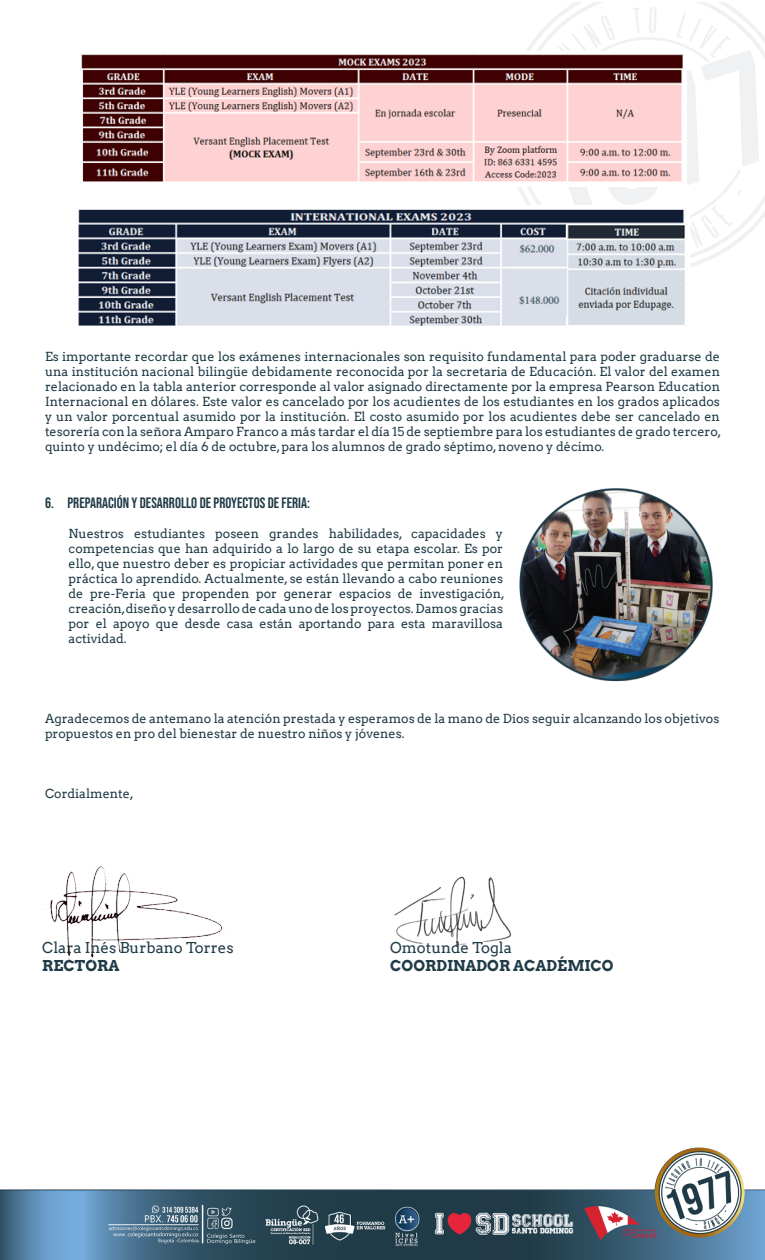
<style>
.page{position:relative;width:765px;height:1260px;background:#fff}
.page>*{position:absolute;margin:0;border:0;box-sizing:border-box;transform-origin:0 0}
.t1{font:15px "Bebas Neue";color:#203b47}
.t2{font:15px "Arvo";color:#203b47}
.t3{font:700 15px "Arvo";color:#203b47}
.t4{font:12.5px/15px "Arvo";color:#203b47;text-align:justify}
</style>
<div class="page">
<img style="left:0;top:3px;width:765px;height:1257px">
<img style="left:42px;top:862px;width:184px;height:101px">
<img style="left:391px;top:873px;width:130px;height:83px">
<img style="left:79px;top:52px;width:607px;height:135px">
<img style="left:75px;top:205px;width:615px;height:124px">
<img style="left:515px;top:484px;width:205px;height:200px">
<p class="t4" style="left:45px;top:349px;width:678px">Es importante recordar que los exámenes internacionales son requisito fundamental para poder graduarse de una institución nacional bilingüe debidamente reconocida por la secretaria de Educación. El valor del examen relacionado en la tabla anterior corresponde al valor asignado directamente por la empresa Pearson Education Internacional en dólares. Este valor es cancelado por los acudientes de los estudiantes en los grados aplicados y un valor porcentual asumido por la institución. El costo asumido por los acudientes debe ser cancelado en tesorería con la señora Amparo Franco a más tardar el día 15 de septiembre para los estudiantes de grado tercero, quinto y undécimo; el día 6 de octubre, para los alumnos de grado séptimo, noveno y décimo.</p>
<p class="t1" style="left:45px;top:494px;width:267px">6. PREPARACIÓN Y DESARROLLO DE PROYECTOS DE FERIA:</p>
<p class="t4" style="left:69px;top:526px;width:438px">Nuestros estudiantes poseen grandes habilidades, capacidades y competencias que han adquirido a lo largo de su etapa escolar. Es por ello, que nuestro deber es propiciar actividades que permitan poner en práctica lo aprendido. Actualmente, se están llevando a cabo reuniones de pre-Feria que propenden por generar espacios de investigación, creación,diseño y desarrollo de cada uno de los proyectos. Damos gracias por el apoyo que desde casa están aportando para esta maravillosa actividad.</p>
<p class="t4" style="left:45px;top:711px;width:676px">Agradecemos de antemano la atención prestada y esperamos de la mano de Dios seguir alcanzando los objetivos propuestos en pro del bienestar de nuestro niños y jóvenes.</p>
<p class="t4" style="left:45px;top:786px;width:90px">Cordialmente,</p>
<p class="t2" style="left:42px;top:939px;width:193px">Clara Inés Burbano Torres</p>
<p class="t3" style="left:42px;top:956px;width:79px">RECTORA</p>
<p class="t2" style="left:390px;top:939px;width:123px">Omotunde Togla</p>
<p class="t3" style="left:390px;top:956px;width:225px">COORDINADOR ACADÉMICO</p>
</div>
